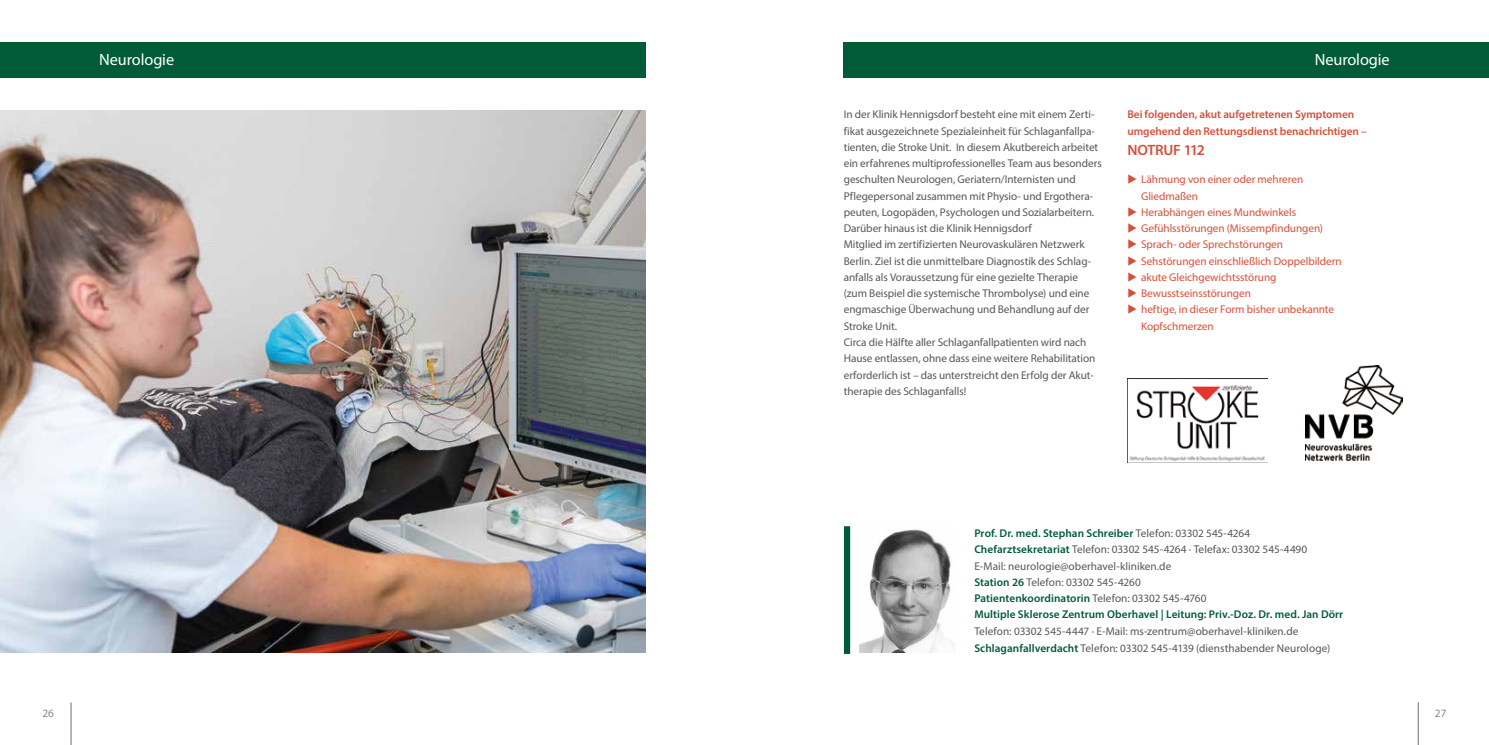
<style>
.page{position:relative;width:1489px;height:745px;background:#fff}
.page>*{position:absolute;margin:0;border:0;box-sizing:border-box;transform-origin:0 0}
.t1{font:16.25px "Myriad Pro";letter-spacing:-.005em;color:#fff}
.t2{font:600 15px "Myriad Pro";letter-spacing:-.02em;color:#d74f38}
.t3{font:11.25px/16.2px "Myriad Pro";letter-spacing:-.005em;color:#575756}
.t4{font:11.25px/16.2px "Myriad Pro";letter-spacing:-.005em;color:#d74f38}
.t5{font:600 11.25px/16.2px "Myriad Pro";color:#d74f38}
.t6{font:11.25px "Myriad Pro";color:#878787}
.s1{font-weight:600;color:#005c38}
</style>
<div class="page">
<hr style="left:71px;top:702px;width:1px;height:42px;background:#706f6f">
<hr style="left:1417px;top:702px;width:1px;height:42px;background:#706f6f">
<div style="left:0;top:43px;width:645px;height:35px;background:#005c38"></div>
<img style="left:0;top:110px;width:645px;height:542px">
<img style="left:1127px;top:378px;width:139px;height:84px">
<div style="left:843px;top:43px;width:645px;height:35px;background:#005c38"></div>
<div style="left:843px;top:526px;width:7px;height:127px;background:#005c38"></div>
<img style="left:859px;top:529px;width:94px;height:123px">
<img style="left:1305px;top:365px;width:97px;height:95px">
<h1 class="t1" style="left:99px;top:50px;width:76px">Neurologie</h1>
<p class="t3" style="left:843px;top:106px;width:259px">In der Klinik Hennigsdorf besteht eine mit einem Zerti&shy;fikat ausgezeichnete Spezialeinheit für Schlaganfallpa&shy;tienten, die Stroke Unit. In diesem Akutbereich arbeitet ein erfahrenes multiprofessionelles Team aus besonders geschulten Neurologen, Geriatern/Internisten und Pflegepersonal zusammen mit Physio- und Ergothera&shy;peuten, Logopäden, Psychologen und Sozialarbeitern.<br>Darüber hinaus ist die Klinik Hennigsdorf<br>Mitglied im zertifizierten Neurovaskulären Netzwerk Berlin. Ziel ist die unmittelbare Diagnostik des Schlag&shy;anfalls als Voraussetzung für eine gezielte Therapie (zum Beispiel die systemische Thrombolyse) und eine engmaschige Überwachung und Behandlung auf der Stroke Unit.<br>Circa die Hälfte aller Schlaganfallpatienten wird nach Hause entlassen, ohne dass eine weitere Rehabilitation erforderlich ist – das unterstreicht den Erfolg der Akut&shy;therapie des Schlaganfalls!</p>
<h1 class="t1" style="left:1314px;top:50px;width:76px">Neurologie</h1>
<p class="t5" style="left:1127px;top:106px;width:241px">Bei folgenden, akut aufgetretenen Symptomen umgehend den Rettungsdienst benachrichtigen –</p>
<h2 class="t2" style="left:1127px;top:140px;width:79px">NOTRUF 112</h2>
<p class="t4" style="left:1141px;top:171px;width:164px;text-indent:-14px">◆ Lähmung von einer oder mehreren<br>Gliedmaßen</p>
<p class="t4" style="left:1127px;top:204px;width:170px">◆ Herabhängen eines Mundwinkels</p>
<p class="t4" style="left:1127px;top:220px;width:197px">◆ Gefühlsstörungen (Missempfindungen)</p>
<p class="t4" style="left:1127px;top:236px;width:157px">◆ Sprach- oder Sprechstörungen</p>
<p class="t4" style="left:1127px;top:252px;width:216px">◆ Sehstörungen einschließlich Doppelbildern</p>
<p class="t4" style="left:1127px;top:269px;width:151px">◆ akute Gleichgewichtsstörung</p>
<p class="t4" style="left:1127px;top:285px;width:125px">◆ Bewusstseinsstörungen</p>
<p class="t4" style="left:1141px;top:301px;width:194px;text-indent:-14px">◆ heftige, in dieser Form bisher unbekannte<br>Kopfschmerzen</p>
<p class="t3" style="left:974px;top:524px;width:370px"><span class="s1">Prof. Dr. med. Stephan Schreiber</span> Telefon: 03302 545-4264<br><span class="s1">Chefarztsekretariat</span> Telefon: 03302 545-4264 · Telefax: 03302 545-4490<br>E-Mail: neurologie@oberhavel-kliniken.de<br><span class="s1">Station 26</span> Telefon: 03302 545-4260<br><span class="s1">Patientenkoordinatorin</span> Telefon: 03302 545-4760<br><span class="s1">Multiple Sklerose Zentrum Oberhavel | Leitung: Priv.-Doz. Dr. med. Jan Dörr</span></p>
<p class="t3" style="left:974px;top:621px;width:357px;line-height:17.5px">Telefon: 03302 545-4447 · E-Mail: ms-zentrum@oberhavel-kliniken.de<br><span class="s1">Schlaganfallverdacht</span> Telefon: 03302 545-4139 (diensthabender Neurologe)</p>
<p class="t6" style="left:43px;top:706px;width:13px">26</p>
<p class="t6" style="left:1434px;top:706px;width:13px">27</p>
</div>
